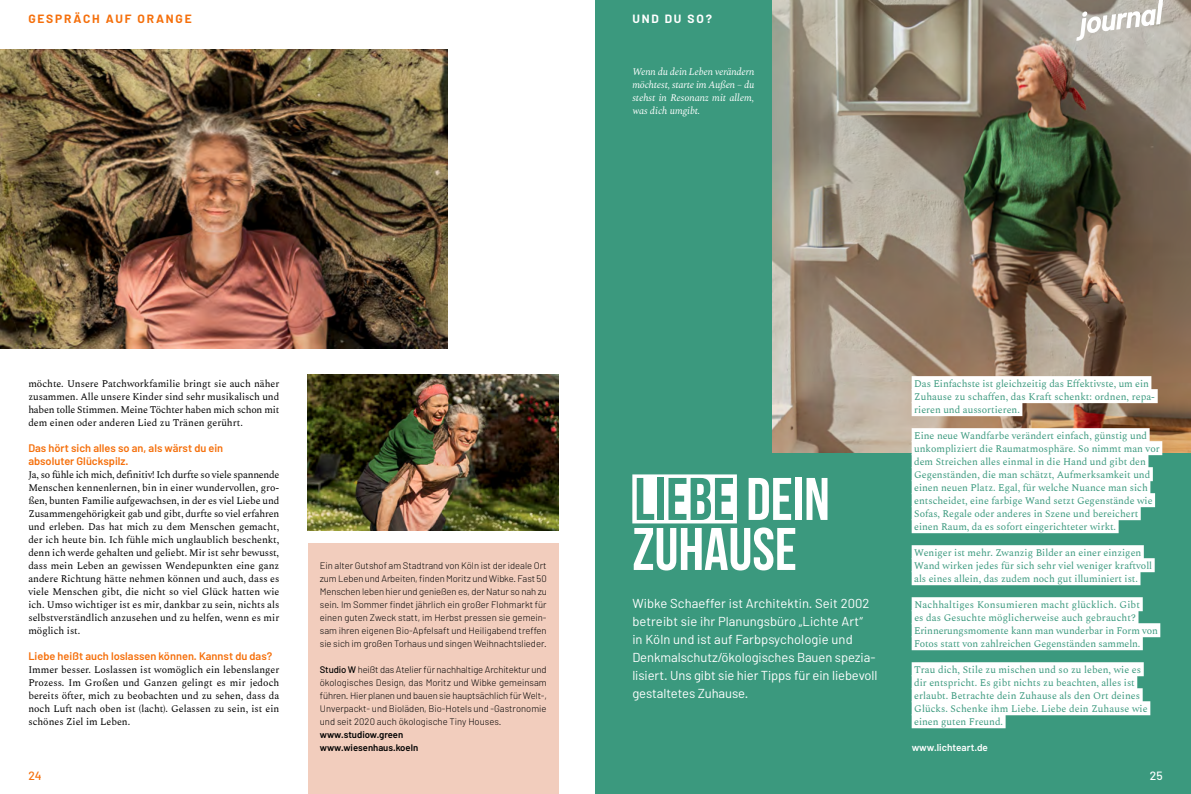
<style>
.page{position:relative;width:1191px;height:794px;background:#fff}
.page>*{position:absolute;margin:0;border:0;box-sizing:border-box;transform-origin:0 0}
._01_Intro{font:700 60px/50px "Bebas Neue";color:#fff}
._01_Intro-2{font:13px/18px "Barlow";letter-spacing:-.005em;color:#fff}
.t1{font:700 12px "Barlow";letter-spacing:.15em;color:#f56f0b}
.t2{font:700 12px "Barlow";letter-spacing:.15em;color:#fff}
.t3{font:500 12px "Barlow";color:#f56f0b}
.t4{font:500 12px "Barlow";color:#fff}
._02_Sub_2{font:600 11px/13px "Barlow";color:#f56f0b}
._03_Copy{font:10px/13px "Spectral";color:#000;text-align:justify}
.Und_Du_So{font:10px/13px "Spectral";color:#3b997e}
.t5{font:italic 10px/13px "Spectral";color:#fff;text-align:justify}
.t6{font:600 10px "Barlow";color:#fff}
._03_Copy-2{font:300 9.5px/13px "Barlow";letter-spacing:-.005em;color:#000;text-align:justify}
._03_Copy-3{font:600 9.5px "Barlow";color:#000}
.s1{font-weight:500}
.s2{color:#3b997e}
</style>
<div class="page">
<div style="left:308px;top:543px;width:250px;height:251px;background:#f2cdbd"></div>
<div style="left:595px;top:0;width:596px;height:794px;background:#3b997e"></div>
<img style="left:772px;top:0;width:419px;height:452px">
<svg style="left:1076px;top:0;width:88px;height:41px;background:#c5c1ba"></svg>
<img style="left:0;top:49px;width:447px;height:299px">
<img style="left:308px;top:374px;width:250px;height:156px">
<div style="left:632px;top:474px;width:105px;height:49px;background:#fff"></div>
<div style="left:911px;top:376px;width:240px;height:14px;background:#fff"></div>
<div style="left:911px;top:389px;width:246px;height:14px;background:#fff"></div>
<div style="left:911px;top:402px;width:111px;height:14px;background:#fff"></div>
<div style="left:911px;top:428px;width:238px;height:14px;background:#fff"></div>
<div style="left:911px;top:441px;width:251px;height:14px;background:#fff"></div>
<div style="left:911px;top:454px;width:237px;height:14px;background:#fff"></div>
<div style="left:911px;top:467px;width:241px;height:14px;background:#fff"></div>
<div style="left:911px;top:480px;width:239px;height:14px;background:#fff"></div>
<div style="left:911px;top:493px;width:244px;height:14px;background:#fff"></div>
<div style="left:911px;top:506px;width:229px;height:14px;background:#fff"></div>
<div style="left:911px;top:519px;width:207px;height:14px;background:#fff"></div>
<div style="left:911px;top:545px;width:232px;height:14px;background:#fff"></div>
<div style="left:911px;top:558px;width:243px;height:14px;background:#fff"></div>
<div style="left:911px;top:571px;width:229px;height:14px;background:#fff"></div>
<div style="left:911px;top:597px;width:231px;height:14px;background:#fff"></div>
<div style="left:911px;top:610px;width:227px;height:14px;background:#fff"></div>
<div style="left:911px;top:623px;width:249px;height:14px;background:#fff"></div>
<div style="left:911px;top:636px;width:231px;height:14px;background:#fff"></div>
<div style="left:911px;top:662px;width:232px;height:14px;background:#fff"></div>
<div style="left:911px;top:675px;width:226px;height:14px;background:#fff"></div>
<div style="left:911px;top:688px;width:231px;height:14px;background:#fff"></div>
<div style="left:911px;top:701px;width:239px;height:14px;background:#fff"></div>
<div style="left:911px;top:714px;width:94px;height:14px;background:#fff"></div>
<p class="t1" style="left:28px;top:11px;width:165px">GESPRÄCH AUF ORANGE</p>
<p class="t2" style="left:632px;top:11px;width:81px">UND DU SO?</p>
<p class="t5" style="left:632px;top:65px;width:123px">Wenn du dein Leben verändern möchtest, starte im Außen – du stehst in Resonanz mit allem, was dich umgibt.</p>
<p class="_03_Copy" style="left:28px;top:377px;width:252px">möchte. Unsere Patchworkfamilie bringt sie auch näher zusammen. Alle unsere Kinder sind sehr musikalisch und haben tolle Stimmen. Meine Töchter haben mich schon mit dem einen oder anderen Lied zu Tränen gerührt.</p>
<p class="_02_Sub_2" style="left:28px;top:441px;width:196px">Das hört sich alles so an, als wärst du ein absoluter Glückspilz.</p>
<p class="_03_Copy" style="left:28px;top:468px;width:253px">Ja, so fühle ich mich, definitiv! Ich durfte so viele spannende Menschen kennenlernen, bin in einer wundervollen, gro&shy;ßen, bunten Familie aufgewachsen, in der es viel Liebe und Zusammengehörigkeit gab und gibt, durfte so viel erfahren und erleben. Das hat mich zu dem Menschen gemacht, der ich heute bin. Ich fühle mich unglaublich beschenkt, denn ich werde gehalten und geliebt. Mir ist sehr bewusst, dass mein Leben an gewissen Wendepunkten eine ganz andere Richtung hätte nehmen können und auch, dass es viele Menschen gibt, die nicht so viel Glück hatten wie ich. Umso wichtiger ist es mir, dankbar zu sein, nichts als selbstverständlich anzusehen und zu helfen, wenn es mir möglich ist.</p>
<p class="_02_Sub_2" style="left:28px;top:649px;width:245px">Liebe heißt auch loslassen können. Kannst du das?</p>
<p class="_03_Copy" style="left:28px;top:663px;width:252px">Immer besser. Loslassen ist womöglich ein lebenslanger Prozess. Im Großen und Ganzen gelingt es mir jedoch bereits öfter, mich zu beobachten und zu sehen, dass da noch Luft nach oben ist (lacht). Gelassen zu sein, ist ein schönes Ziel im Leben.</p>
<p class="t3" style="left:28px;top:768px;width:15px">24</p>
<p class="_03_Copy-2" style="left:320px;top:559px;width:228px">Ein alter Gutshof am Stadtrand von Köln ist der ideale Ort zum Leben und Arbeiten, finden Moritz und Wibke. Fast 50<br>Menschen leben hier und genießen es, der Natur so nah zu sein. Im Sommer findet jährlich ein großer Flohmarkt für einen guten Zweck statt, im Herbst pressen sie gemein&shy;sam ihren eigenen Bio-Apfelsaft und Heiligabend treffen sie sich im großen Torhaus und singen Weihnachtslieder.</p>
<p class="_03_Copy-2" style="left:320px;top:663px;width:228px"><span class="s1">Studio W</span> heißt das Atelier für nachhaltige Architektur und ökologisches Design, das Moritz und Wibke gemeinsam führen. Hier planen und bauen sie hauptsächlich für Welt-, Unverpackt- und Bioläden, Bio-Hotels und -Gastronomie und seit 2020 auch ökologische Tiny Houses.</p>
<p class="_03_Copy-3" style="left:320px;top:729px;width:85px">www.studiow.green</p>
<p class="_03_Copy-3" style="left:320px;top:742px;width:100px">www.wiesenhaus.koeln</p>
<p class="_01_Intro" style="left:632px;top:473px;width:199px"><span class="s2">LIEBE</span> DEIN<br>ZUHAUSE</p>
<p class="_01_Intro-2" style="left:632px;top:594px;width:247px">Wibke Schaeffer ist Architektin. Seit 2002 betreibt sie ihr Planungsbüro „Lichte Art“<br>in Köln und ist auf Farbpsychologie und Denkmalschutz/ökologisches Bauen spezia&shy;lisiert. Uns gibt sie hier Tipps für ein liebevoll gestaltetes Zuhause.</p>
<p class="Und_Du_So" style="left:914px;top:377px;width:242px">Das Einfachste ist gleichzeitig das Effektivste, um ein<br>Zuhause zu schaffen, das Kraft schenkt: ordnen, repa&shy;rieren und aussortieren.</p>
<p class="Und_Du_So" style="left:914px;top:429px;width:247px">Eine neue Wandfarbe verändert einfach, günstig und unkompliziert die Raumatmosphäre. So nimmt man vor dem Streichen alles einmal in die Hand und gibt den Gegenständen, die man schätzt, Aufmerksamkeit und einen neuen Platz. Egal, für welche Nuance man sich entscheidet, eine farbige Wand setzt Gegenstände wie Sofas, Regale oder anderes in Szene und bereichert einen Raum, da es sofort eingerichteter wirkt.</p>
<p class="Und_Du_So" style="left:914px;top:546px;width:239px">Weniger ist mehr. Zwanzig Bilder an einer einzigen<br>Wand wirken jedes für sich sehr viel weniger kraftvoll als eines allein, das zudem noch gut illuminiert ist.</p>
<p class="Und_Du_So" style="left:914px;top:598px;width:245px">Nachhaltiges Konsumieren macht glücklich. Gibt<br>es das Gesuchte möglicherweise auch gebraucht?<br>Erinnerungsmomente kann man wunderbar in Form von Fotos statt von zahlreichen Gegenständen sammeln.</p>
<p class="Und_Du_So" style="left:914px;top:663px;width:235px">Trau dich, Stile zu mischen und so zu leben, wie es dir entspricht. Es gibt nichts zu beachten, alles ist erlaubt. Betrachte dein Zuhause als den Ort deines Glücks. Schenke ihm Liebe. Liebe dein Zuhause wie einen guten Freund.</p>
<p class="t6" style="left:911px;top:741px;width:78px">www.lichteart.de</p>
<p class="t4" style="left:1149px;top:768px;width:14px">25</p>
</div>
